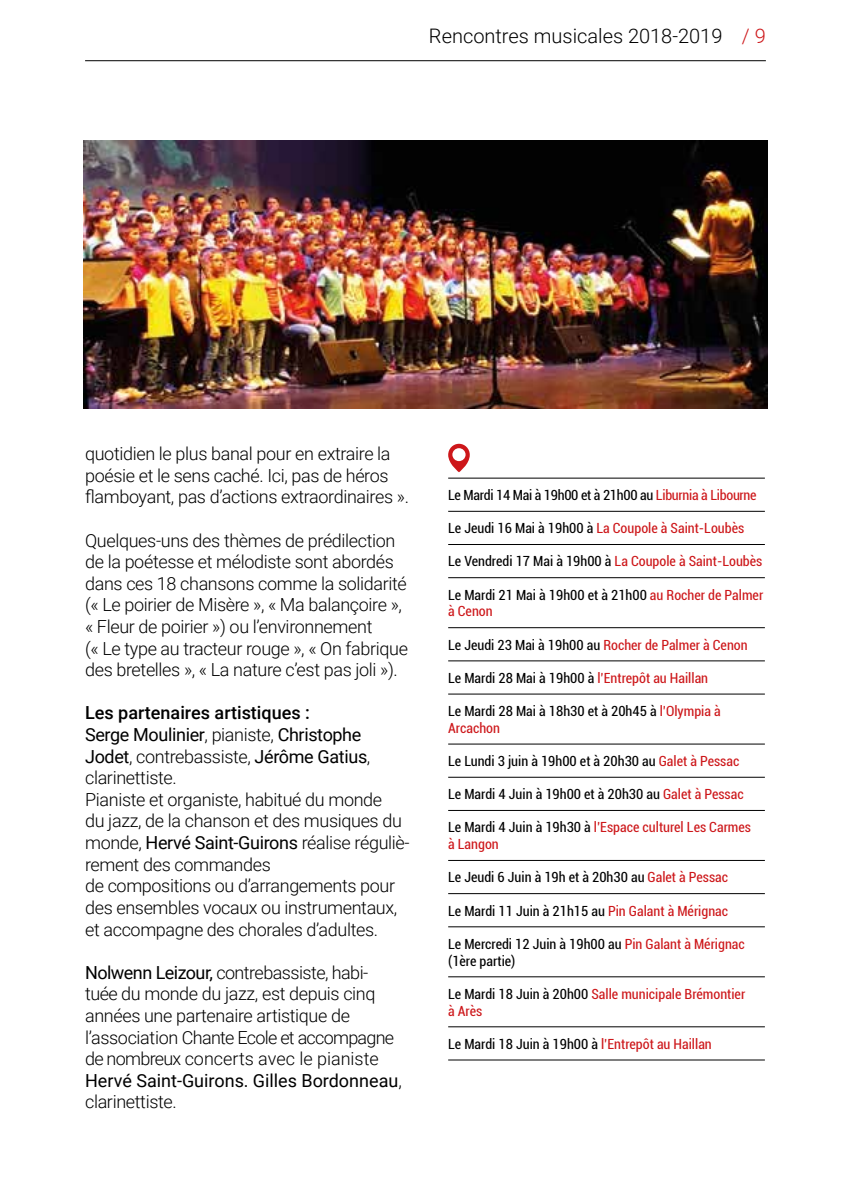
<style>
.page{position:relative;width:851px;height:1191px;background:#fff}
.page>*{position:absolute;margin:0;border:0;box-sizing:border-box;transform-origin:0 0}
.t1{font:300 20px "Roboto";color:#000}
.t2{font:300 18px/21.6px "Roboto";letter-spacing:-.02em;color:#000}
.t3{font:condensed 14px/16.8px "Roboto";color:#000}
.t4{font:condensed 14px/16.8px "Roboto";color:#cd171a}
.t5{font:condensed 14px "Roboto";letter-spacing:-.02em;color:#000}
.s1{color:#cd171a}
.s2{font-weight:500}
.s3{font-weight:400}
.s4{color:#000}
</style>
<div class="page">
<hr style="left:85px;top:60px;width:680px;height:1px;background:#000">
<hr style="left:448px;top:478px;width:316px;height:1px;background:#000">
<hr style="left:448px;top:511px;width:316px;height:1px;background:#000">
<hr style="left:448px;top:544px;width:316px;height:1px;background:#000">
<hr style="left:448px;top:577px;width:316px;height:1px;background:#000">
<hr style="left:448px;top:627px;width:316px;height:1px;background:#000">
<hr style="left:448px;top:660px;width:316px;height:1px;background:#000">
<hr style="left:448px;top:693px;width:316px;height:1px;background:#000">
<hr style="left:448px;top:743px;width:316px;height:1px;background:#000">
<hr style="left:448px;top:777px;width:316px;height:1px;background:#000">
<hr style="left:448px;top:810px;width:316px;height:1px;background:#000">
<hr style="left:448px;top:860px;width:316px;height:1px;background:#000">
<hr style="left:448px;top:893px;width:316px;height:1px;background:#000">
<hr style="left:448px;top:926px;width:316px;height:1px;background:#000">
<hr style="left:448px;top:976px;width:316px;height:1px;background:#000">
<hr style="left:448px;top:1026px;width:316px;height:1px;background:#000">
<hr style="left:448px;top:1059px;width:316px;height:1px;background:#000">
<svg style="left:448px;top:444px;width:21px;height:28px"></svg>
<img style="left:84px;top:140px;width:683px;height:268px">
<p class="t1" style="left:429px;top:22px;width:338px">Rencontres musicales 2018-2019 <span class="s1">/ 9</span></p>
<p class="t2" style="left:85px;top:442px;width:325px">quotidien le plus banal pour en extraire la poésie et le sens caché. Ici, pas de héros flamboyant, pas d’actions extraordinaires ».</p>
<p class="t2" style="left:85px;top:528px;width:324px">Quelques-uns des thèmes de prédilection de la poétesse et mélodiste sont abordés dans ces 18 chansons comme la solidarité (« Le poirier de Misère », « Ma balançoire », « Fleur de poirier ») ou l’environnement<br>(« Le type au tracteur rouge », « On fabrique des bretelles », « La nature c’est pas joli »).</p>
<p class="t2" style="left:85px;top:701px;width:326px"><span class="s2">Les partenaires artistiques :<br></span><span class="s3">Serge Moulinier</span>, pianiste, <span class="s3">Christophe Jodet</span>, contrebassiste, <span class="s3">Jérôme Gatius</span>, clarinettiste.<br>Pianiste et organiste, habitué du monde<br>du jazz, de la chanson et des musiques du monde, <span class="s3">Hervé Saint-Guirons</span> réalise réguliè&shy;rement des commandes<br>de compositions ou d’arrangements pour des ensembles vocaux ou instrumentaux, et accompagne des chorales d’adultes.</p>
<p class="t2" style="left:85px;top:960px;width:318px"><span class="s3">Nolwenn Leizour,</span> contrebassiste, habi&shy;tuée du monde du jazz, est depuis cinq années une partenaire artistique de l’association Chante Ecole et accompagne de nombreux concerts avec le pianiste <span class="s3">Hervé Saint-Guirons. Gilles Bordonneau</span>, clarinettiste.</p>
<p class="t5" style="left:448px;top:485px;width:310px">Le Mardi 14 Mai à 19h00 et à 21h00 au <span class="s1">Liburnia à Libourne</span></p>
<p class="t4" style="left:448px;top:519px;width:297px"><span class="s4">Le Jeudi 16 Mai à 19h00 à</span> La Coupole à Saint-Loubès</p>
<p class="t3" style="left:448px;top:552px;width:316px">Le Vendredi 17 Mai à 19h00 à <span class="s1">La Coupole à Saint-Loubès</span></p>
<p class="t3" style="left:448px;top:585px;width:316px">Le Mardi 21 Mai à 19h00 et à 21h00 <span class="s1">au Rocher de Palmer à Cenon</span></p>
<p class="t3" style="left:448px;top:635px;width:301px">Le Jeudi 23 Mai à 19h00 au <span class="s1">Rocher de Palmer à Cenon</span></p>
<p class="t3" style="left:448px;top:669px;width:261px">Le Mardi 28 Mai à 19h00 à <span class="s1">l’Entrepôt au Haillan</span></p>
<p class="t3" style="left:448px;top:702px;width:274px">Le Mardi 28 Mai à 18h30 et à 20h45 à <span class="s1">l’Olympia à<br>Arcachon</span></p>
<p class="t3" style="left:448px;top:752px;width:293px">Le Lundi 3 juin à 19h00 et à 20h30 au <span class="s1">Galet à Pessac</span></p>
<p class="t3" style="left:448px;top:785px;width:297px">Le Mardi 4 Juin à 19h00 et à 20h30 au <span class="s1">Galet à Pessac</span></p>
<p class="t4" style="left:448px;top:818px;width:304px"><span class="s4">Le Mardi 4 Juin à 19h30 à</span> l’Espace culturel Les Carmes à Langon</p>
<p class="t3" style="left:448px;top:868px;width:281px">Le Jeudi 6 Juin à 19h et à 20h30 au <span class="s1">Galet à Pessac</span></p>
<p class="t3" style="left:448px;top:901px;width:281px">Le Mardi 11 Juin à 21h15 au <span class="s1">Pin Galant à Mérignac</span></p>
<p class="t3" style="left:448px;top:934px;width:298px">Le Mercredi 12 Juin à 19h00 au <span class="s1">Pin Galant à Mérignac </span>(1ère partie)</p>
<p class="t4" style="left:448px;top:984px;width:298px"><span class="s4">Le Mardi 18 Juin à 20h00</span> Salle municipale Brémontier à Arès</p>
<p class="t3" style="left:448px;top:1034px;width:265px">Le Mardi 18 Juin à 19h00 à <span class="s1">l’Entrepôt au Haillan</span></p>
</div>
